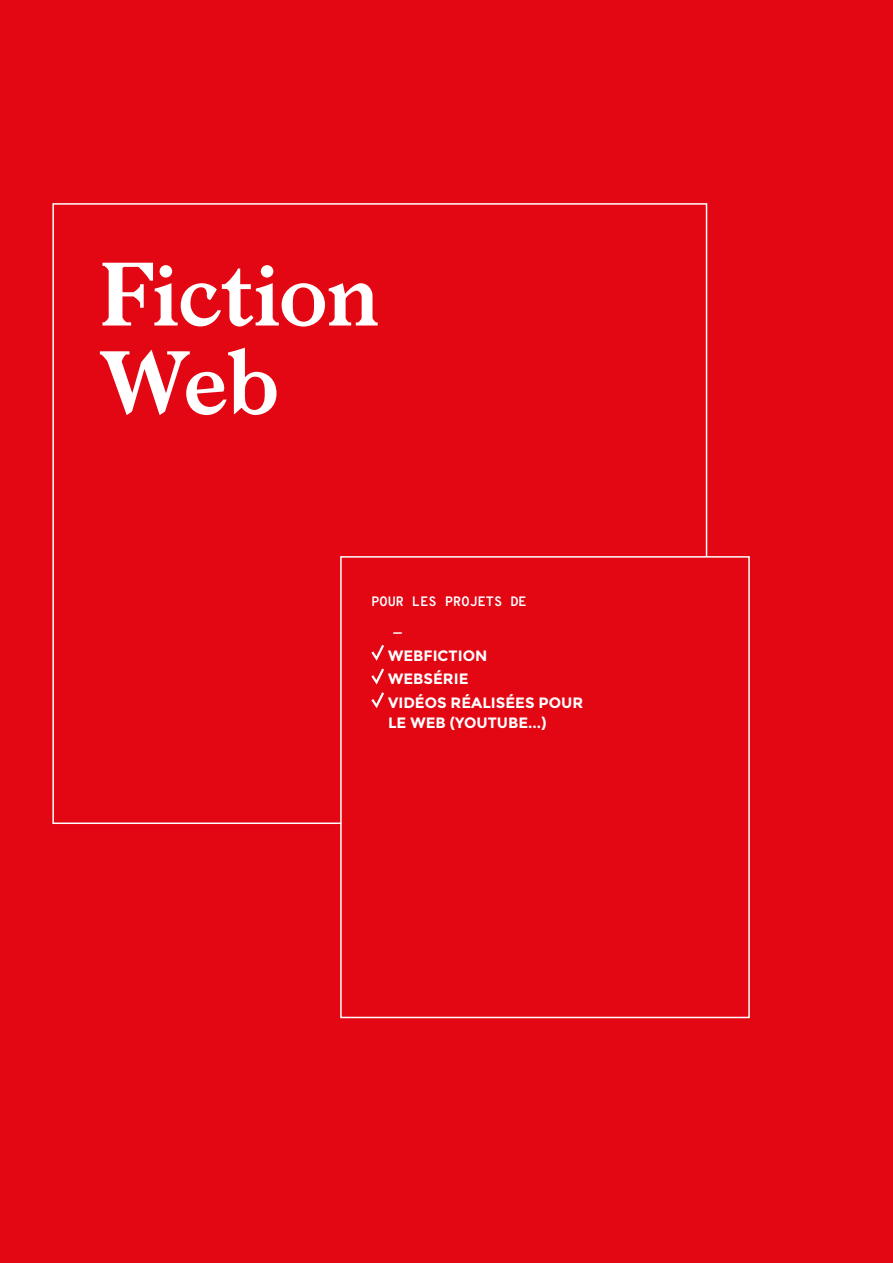
<style>
.page{position:relative;width:893px;height:1263px;background:#e30613}
.page>*{position:absolute;margin:0;border:0;box-sizing:border-box;transform-origin:0 0}
.t1{font:600 86.25px/88.7px "Larish Neue";letter-spacing:-.025em;color:#fff}
.t2{font:700 15px/23.7px "Montserrat";color:#fff}
.t3{font:700 13.35px "Overpass Mono";color:#fff}
</style>
<div class="page">
<div style="left:52px;top:203px;width:655px;height:621px;background:#e30613;border:2px solid #fff"></div>
<div style="left:340px;top:556px;width:410px;height:462px;background:#e30613;border:2px solid #fff"></div>
<svg style="left:371px;top:644px;width:13px;height:64px"></svg>
<h1 class="t1" style="left:99px;top:243px;width:281px">Fiction<br>Web</h1>
<p class="t3" style="left:371px;top:591px;width:157px">POUR LES PROJETS DE</p>
<p class="t2" style="left:388px;top:620px;width:197px;text-indent:5px">—<br>WEBFICTION<br>WEBSÉRIE<br>VIDÉOS RÉALISÉES POUR</p>
<p class="t2" style="left:388px;top:711px;width:160px">LE WEB (YOUTUBE...)</p>
</div>
